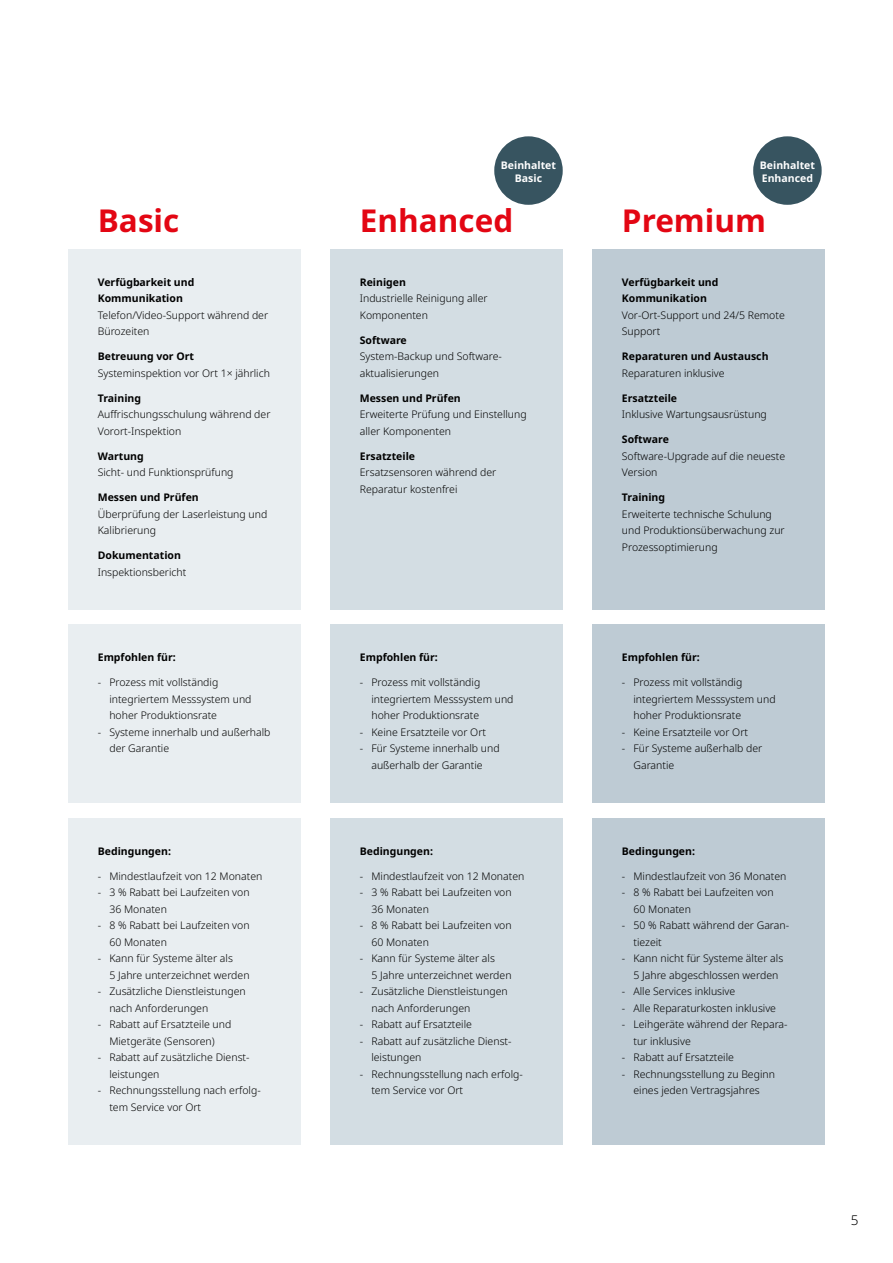
<style>
.page{position:relative;width:893px;height:1263px;background:#fff}
.page>*{position:absolute;margin:0;border:0;box-sizing:border-box;transform-origin:0 0}
.t1{font:700 31.5px "Noto Sans";color:#e30613}
.t2{font:300 13.5px "Noto Sans";color:#000}
.t3{font:300 10.5px/16.5px "Noto Sans";color:#000}
.t4{font:700 10.5px/16.5px "Noto Sans";color:#000}
.t5{font:700 10.5px/13.6px "Noto Sans";color:#fff;text-align:center}
</style>
<div class="page">
<div style="left:68px;top:249px;width:232px;height:361px;background:#e9eef1"></div>
<div style="left:330px;top:249px;width:232px;height:361px;background:#d3dde3"></div>
<div style="left:592px;top:249px;width:232px;height:361px;background:#becbd4"></div>
<div style="left:68px;top:625px;width:232px;height:178px;background:#e9eef1"></div>
<div style="left:330px;top:625px;width:232px;height:178px;background:#d3dde3"></div>
<div style="left:592px;top:625px;width:232px;height:178px;background:#becbd4"></div>
<div style="left:68px;top:818px;width:232px;height:327px;background:#e9eef1"></div>
<div style="left:330px;top:818px;width:232px;height:327px;background:#d3dde3"></div>
<div style="left:592px;top:818px;width:232px;height:327px;background:#becbd4"></div>
<div style="left:494px;top:136px;width:69px;height:69px;background:#375460;border-radius:50%"></div>
<div style="left:753px;top:136px;width:69px;height:69px;background:#375460;border-radius:50%"></div>
<p class="t5" style="left:501px;top:158px;width:57px">Beinhaltet<br>Basic</p>
<p class="t5" style="left:760px;top:158px;width:57px;text-align:left">Beinhaltet<br>Enhanced</p>
<h1 class="t1" style="left:98px;top:198px;width:83px">Basic</h1>
<h1 class="t1" style="left:360px;top:198px;width:155px">Enhanced</h1>
<h1 class="t1" style="left:622px;top:198px;width:146px">Premium</h1>
<p class="t4" style="left:98px;top:274px;width:98px">Verfügbarkeit und<br>Kommunikation</p>
<p class="t3" style="left:98px;top:307px;width:172px">Telefon/Video-Support während der<br>Bürozeiten</p>
<p class="t4" style="left:98px;top:348px;width:98px">Betreuung vor Ort</p>
<p class="t3" style="left:98px;top:365px;width:174px">Systeminspektion vor Ort 1× jährlich</p>
<p class="t4" style="left:98px;top:390px;width:45px">Training</p>
<p class="t3" style="left:98px;top:406px;width:174px">Auffrischungsschulung während der<br>Vorort-Inspektion</p>
<p class="t4" style="left:98px;top:448px;width:48px">Wartung</p>
<p class="t3" style="left:98px;top:464px;width:137px">Sicht- und Funktionsprüfung</p>
<p class="t4" style="left:98px;top:489px;width:102px">Messen und Prüfen</p>
<p class="t3" style="left:98px;top:506px;width:171px">Überprüfung der Laserleistung und<br>Kalibrierung</p>
<p class="t4" style="left:98px;top:547px;width:85px">Dokumentation</p>
<p class="t3" style="left:98px;top:564px;width:90px">Inspektionsbericht</p>
<p class="t4" style="left:98px;top:650px;width:80px">Empfohlen für:</p>
<p class="t3" style="left:109px;top:675px;width:144px;text-indent:-12px">- Prozess mit vollständig integriertem Messsystem und hoher Produktionsrate</p>
<p class="t3" style="left:109px;top:724px;width:163px;text-indent:-12px">- Systeme innerhalb und außerhalb der Garantie</p>
<p class="t4" style="left:98px;top:843px;width:75px">Bedingungen:</p>
<p class="t3" style="left:98px;top:868px;width:166px">- Mindestlaufzeit von 12 Monaten</p>
<p class="t3" style="left:109px;top:884px;width:142px;text-indent:-12px">- 3 % Rabatt bei Laufzeiten von<br>36 Monaten</p>
<p class="t3" style="left:109px;top:917px;width:142px;text-indent:-12px">- 8 % Rabatt bei Laufzeiten von<br>60 Monaten</p>
<p class="t3" style="left:109px;top:950px;width:142px;text-indent:-12px">- Kann für Systeme älter als<br>5 Jahre unterzeichnet werden</p>
<p class="t3" style="left:109px;top:983px;width:138px;text-indent:-12px">- Zusätzliche Dienstleistungen nach Anforderungen</p>
<p class="t3" style="left:98px;top:1016px;width:135px;text-align:center">- Rabatt auf Ersatzteile und<br>Mietgeräte (Sensoren)</p>
<p class="t3" style="left:109px;top:1049px;width:142px;text-indent:-12px">- Rabatt auf zusätzliche Dienst&shy;leistungen</p>
<p class="t3" style="left:109px;top:1082px;width:153px;text-indent:-12px">- Rechnungsstellung nach erfolg&shy;tem Service vor Ort</p>
<p class="t4" style="left:360px;top:274px;width:48px">Reinigen</p>
<p class="t3" style="left:360px;top:290px;width:129px">Industrielle Reinigung aller<br>Komponenten</p>
<p class="t4" style="left:360px;top:332px;width:48px">Software</p>
<p class="t3" style="left:360px;top:348px;width:143px">System-Backup und Software&shy;aktualisierungen</p>
<p class="t4" style="left:360px;top:390px;width:102px">Messen und Prüfen</p>
<p class="t3" style="left:360px;top:406px;width:168px">Erweiterte Prüfung und Einstellung aller Komponenten</p>
<p class="t4" style="left:360px;top:448px;width:57px">Ersatzteile</p>
<p class="t3" style="left:360px;top:464px;width:138px">Ersatzsensoren während der<br>Reparatur kostenfrei</p>
<p class="t4" style="left:360px;top:650px;width:80px">Empfohlen für:</p>
<p class="t3" style="left:371px;top:675px;width:144px;text-indent:-12px">- Prozess mit vollständig integriertem Messsystem und hoher Produktionsrate</p>
<p class="t3" style="left:360px;top:724px;width:128px">- Keine Ersatzteile vor Ort</p>
<p class="t3" style="left:360px;top:741px;width:141px;text-align:center">- Für Systeme innerhalb und außerhalb der Garantie</p>
<p class="t4" style="left:360px;top:843px;width:75px">Bedingungen:</p>
<p class="t3" style="left:360px;top:868px;width:166px">- Mindestlaufzeit von 12 Monaten</p>
<p class="t3" style="left:371px;top:884px;width:142px;text-indent:-12px">- 3 % Rabatt bei Laufzeiten von<br>36 Monaten</p>
<p class="t3" style="left:371px;top:917px;width:142px;text-indent:-12px">- 8 % Rabatt bei Laufzeiten von<br>60 Monaten</p>
<p class="t3" style="left:371px;top:950px;width:142px;text-indent:-12px">- Kann für Systeme älter als<br>5 Jahre unterzeichnet werden</p>
<p class="t3" style="left:371px;top:983px;width:138px;text-indent:-12px">- Zusätzliche Dienstleistungen nach Anforderungen</p>
<p class="t3" style="left:360px;top:1016px;width:114px">- Rabatt auf Ersatzteile</p>
<p class="t3" style="left:371px;top:1033px;width:142px;text-indent:-12px">- Rabatt auf zusätzliche Dienst&shy;leistungen</p>
<p class="t3" style="left:371px;top:1066px;width:153px;text-indent:-12px">- Rechnungsstellung nach erfolg&shy;tem Service vor Ort</p>
<p class="t4" style="left:622px;top:274px;width:98px">Verfügbarkeit und<br>Kommunikation</p>
<p class="t3" style="left:622px;top:307px;width:164px">Vor-Ort-Support und 24/5 Remote<br>Support</p>
<p class="t4" style="left:622px;top:348px;width:148px">Reparaturen und Austausch</p>
<p class="t3" style="left:622px;top:365px;width:104px">Reparaturen inklusive</p>
<p class="t4" style="left:622px;top:390px;width:57px">Ersatzteile</p>
<p class="t3" style="left:622px;top:406px;width:146px">Inklusive Wartungsausrüstung</p>
<p class="t4" style="left:622px;top:431px;width:48px">Software</p>
<p class="t3" style="left:622px;top:448px;width:165px">Software-Upgrade auf die neueste<br>Version</p>
<p class="t4" style="left:622px;top:489px;width:45px">Training</p>
<p class="t3" style="left:622px;top:506px;width:164px">Erweiterte technische Schulung und Produktionsüberwachung zur<br>Prozessoptimierung</p>
<p class="t4" style="left:622px;top:650px;width:80px">Empfohlen für:</p>
<p class="t3" style="left:633px;top:675px;width:144px;text-indent:-12px">- Prozess mit vollständig integriertem Messsystem und hoher Produktionsrate</p>
<p class="t3" style="left:622px;top:724px;width:128px">- Keine Ersatzteile vor Ort</p>
<p class="t3" style="left:633px;top:741px;width:130px;text-indent:-12px">- Für Systeme außerhalb der<br>Garantie</p>
<p class="t4" style="left:622px;top:843px;width:75px">Bedingungen:</p>
<p class="t3" style="left:622px;top:868px;width:166px">- Mindestlaufzeit von 36 Monaten</p>
<p class="t3" style="left:633px;top:884px;width:142px;text-indent:-12px">- 8 % Rabatt bei Laufzeiten von<br>60 Monaten</p>
<p class="t3" style="left:633px;top:917px;width:157px;text-indent:-12px">- 50 % Rabatt während der Garan&shy;tiezeit</p>
<p class="t3" style="left:633px;top:950px;width:151px;text-indent:-12px">- Kann nicht für Systeme älter als<br>5 Jahre abgeschlossen werden</p>
<p class="t3" style="left:622px;top:983px;width:115px">- Alle Services inklusive</p>
<p class="t3" style="left:622px;top:1000px;width:156px">- Alle Reparaturkosten inklusive</p>
<p class="t3" style="left:633px;top:1016px;width:156px;text-indent:-12px">- Leihgeräte während der Repara&shy;tur inklusive</p>
<p class="t3" style="left:622px;top:1049px;width:114px">- Rabatt auf Ersatzteile</p>
<p class="t3" style="left:622px;top:1066px;width:155px;text-align:center">- Rechnungsstellung zu Beginn eines jeden Vertragsjahres</p>
<p class="t2" style="left:851px;top:1211px;width:9px">5</p>
</div>
